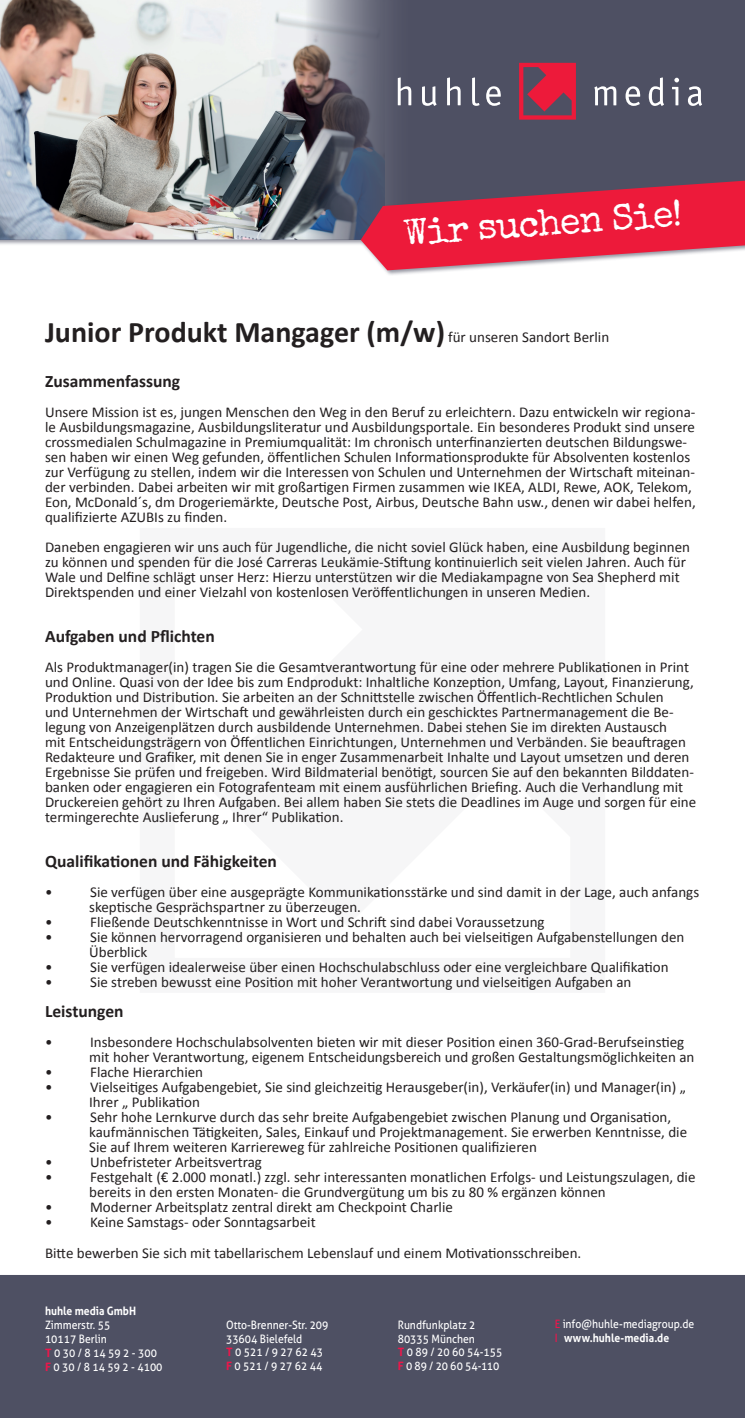
<style>
.page{position:relative;width:745px;height:1418px;background:#fff}
.page>*{position:absolute;margin:0;border:0;box-sizing:border-box;transform-origin:0 0}
.t1{font:37.5px "Special Elite";color:#fff}
.t2{font:700 30px "Calibri";color:#231f20}
.t3{font:700 17.5px "Calibri";color:#231f20}
.t4{font:15px/15px "Calibri";color:#231f20}
.t5{font:11.62px/13.9px "Aller";color:#fff;scale:.9 1}
.t6{font:700 11.62px "Aller";color:#fff;scale:.9 1}
.s1{font-weight:400;font-size:15px}
.s2{font-weight:700;color:#ed164b}
.s3{color:#ed164b}
.s4{font-weight:700}
</style>
<div class="page">
<div style="left:0;top:1275px;width:744px;height:142px;background:#4e5063"></div>
<div style="left:0;top:0;width:744px;height:239px;background:#4e5063"></div>
<div style="left:0;top:0;width:418px;height:239px;background:#525467"></div>
<img style="left:0;top:0;width:383px;height:239px">
<svg style="left:519px;top:63px;width:56px;height:57px"></svg>
<svg style="left:397px;top:77px;width:14px;height:28px"></svg>
<svg style="left:422px;top:86px;width:14px;height:20px"></svg>
<svg style="left:447px;top:77px;width:13px;height:28px"></svg>
<svg style="left:472px;top:77px;width:7px;height:29px"></svg>
<svg style="left:486px;top:86px;width:14px;height:20px"></svg>
<svg style="left:594px;top:86px;width:22px;height:19px"></svg>
<svg style="left:625px;top:86px;width:14px;height:20px"></svg>
<svg style="left:648px;top:77px;width:15px;height:29px"></svg>
<svg style="left:672px;top:78px;width:6px;height:27px"></svg>
<svg style="left:687px;top:86px;width:14px;height:20px"></svg>
<div style="left:359px;top:143px;width:385px;height:133px;background:#4e5063;opacity:.6"></div>
<svg style="left:360px;top:181px;width:384px;height:89px"></svg>
<h1 class="t1" style="left:402px;top:209px;width:280px;rotate:-4deg">Wir suchen Sie!</h1>
<h2 class="t2" style="left:45px;top:311px;width:565px">Junior Produkt Mangager (m/w) <span class="s1">für unseren Sandort Berlin</span></h2>
<p class="t3" style="left:45px;top:369px;width:136px">Zusammenfassung</p>
<p class="t4" style="left:45px;top:404px;width:651px">Unsere Mission ist es, jungen Menschen den Weg in den Beruf zu erleichtern. Dazu entwickeln wir regiona&shy;le Ausbildungsmagazine, Ausbildungsliteratur und Ausbildungsportale. Ein besonderes Produkt sind unsere crossmedialen Schulmagazine in Premiumqualität: Im chronisch unterfinanzierten deutschen Bildungswe&shy;sen haben wir einen Weg gefunden, öffentlichen Schulen Informationsprodukte für Absolventen kostenlos zur Verfügung zu stellen, indem wir die Interessen von Schulen und Unternehmen der Wirtschaft miteinan&shy;der verbinden. Dabei arbeiten wir mit großartigen Firmen zusammen wie IKEA, ALDI, Rewe, AOK, Telekom, Eon, McDonald´s, dm Drogeriemärkte, Deutsche Post, Airbus, Deutsche Bahn usw., denen wir dabei helfen, qualifizierte AZUBIs zu finden.</p>
<p class="t4" style="left:45px;top:539px;width:646px">Daneben engagieren wir uns auch für Jugendliche, die nicht soviel Glück haben, eine Ausbildung beginnen zu können und spenden für die José Carreras Leukämie-Stiftung kontinuierlich seit vielen Jahren. Auch für Wale und Delfine schlägt unser Herz: Hierzu unterstützen wir die Mediakampagne von Sea Shepherd mit Direktspenden und einer Vielzahl von kostenlosen Veröffentlichungen in unseren Medien.</p>
<p class="t3" style="left:45px;top:624px;width:171px">Aufgaben und Pflichten</p>
<p class="t4" style="left:45px;top:659px;width:652px">Als Produktmanager(in) tragen Sie die Gesamtverantwortung für eine oder mehrere Publikationen in Print und Online. Quasi von der Idee bis zum Endprodukt: Inhaltliche Konzeption, Umfang, Layout, Finanzierung, Produktion und Distribution. Sie arbeiten an der Schnittstelle zwischen Öffentlich-Rechtlichen Schulen<br>und Unternehmen der Wirtschaft und gewährleisten durch ein geschicktes Partnermanagement die Be&shy;legung von Anzeigenplätzen durch ausbildende Unternehmen. Dabei stehen Sie im direkten Austausch<br>mit Entscheidungsträgern von Öffentlichen Einrichtungen, Unternehmen und Verbänden. Sie beauftragen Redakteure und Grafiker, mit denen Sie in enger Zusammenarbeit Inhalte und Layout umsetzen und deren Ergebnisse Sie prüfen und freigeben. Wird Bildmaterial benötigt, sourcen Sie auf den bekannten Bilddaten&shy;banken oder engagieren ein Fotografenteam mit einem ausführlichen Briefing. Auch die Verhandlung mit Druckereien gehört zu Ihren Aufgaben. Bei allem haben Sie stets die Deadlines im Auge und sorgen für eine termingerechte Auslieferung „ Ihrer“ Publikation.</p>
<p class="t3" style="left:45px;top:849px;width:233px">Qualifikationen und Fähigkeiten</p>
<p class="t4" style="left:45px;top:884px;width:9px">•</p>
<p class="t4" style="left:89px;top:884px;width:611px">Sie verfügen über eine ausgeprägte Kommunikationsstärke und sind damit in der Lage, auch anfangs skeptische Gesprächspartner zu überzeugen.</p>
<p class="t4" style="left:45px;top:914px;width:9px">•</p>
<p class="t4" style="left:90px;top:914px;width:455px">Fließende Deutschkenntnisse in Wort und Schrift sind dabei Voraussetzung</p>
<p class="t4" style="left:45px;top:929px;width:9px">•</p>
<p class="t4" style="left:89px;top:929px;width:596px">Sie können hervorragend organisieren und behalten auch bei vielseitigen Aufgabenstellungen den<br>Überblick</p>
<p class="t4" style="left:45px;top:959px;width:9px">•</p>
<p class="t4" style="left:90px;top:959px;width:579px">Sie verfügen idealerweise über einen Hochschulabschluss oder eine vergleichbare Qualifikation</p>
<p class="t4" style="left:45px;top:974px;width:9px">•</p>
<p class="t4" style="left:90px;top:974px;width:542px">Sie streben bewusst eine Position mit hoher Verantwortung und vielseitigen Aufgaben an</p>
<p class="t3" style="left:45px;top:999px;width:80px">Leistungen</p>
<p class="t4" style="left:45px;top:1034px;width:9px">•</p>
<p class="t4" style="left:89px;top:1034px;width:606px">Insbesondere Hochschulabsolventen bieten wir mit dieser Position einen 360-Grad-Berufseinstieg mit hoher Verantwortung, eigenem Entscheidungsbereich und großen Gestaltungsmöglichkeiten an</p>
<p class="t4" style="left:45px;top:1064px;width:9px">•</p>
<p class="t4" style="left:90px;top:1064px;width:114px">Flache Hierarchien</p>
<p class="t4" style="left:45px;top:1079px;width:9px">•</p>
<p class="t4" style="left:89px;top:1079px;width:598px">Vielseitiges Aufgabengebiet, Sie sind gleichzeitig Herausgeber(in), Verkäufer(in) und Manager(in) „<br>Ihrer „ Publikation</p>
<p class="t4" style="left:45px;top:1109px;width:9px">•</p>
<p class="t4" style="left:89px;top:1109px;width:599px">Sehr hohe Lernkurve durch das sehr breite Aufgabengebiet zwischen Planung und Organisation, kaufmännischen Tätigkeiten, Sales, Einkauf und Projektmanagement. Sie erwerben Kenntnisse, die<br>Sie auf Ihrem weiteren Karriereweg für zahlreiche Positionen qualifizieren</p>
<p class="t4" style="left:45px;top:1154px;width:9px">•</p>
<p class="t4" style="left:90px;top:1154px;width:173px">Unbefristeter Arbeitsvertrag</p>
<p class="t4" style="left:45px;top:1169px;width:9px">•</p>
<p class="t4" style="left:89px;top:1169px;width:607px">Festgehalt (€ 2.000 monatl.) zzgl. sehr interessanten monatlichen Erfolgs- und Leistungszulagen, die bereits in den ersten Monaten- die Grundvergütung um bis zu 80 % ergänzen können</p>
<p class="t4" style="left:45px;top:1199px;width:9px">•</p>
<p class="t4" style="left:90px;top:1199px;width:364px">Moderner Arbeitsplatz zentral direkt am Checkpoint Charlie</p>
<p class="t4" style="left:45px;top:1214px;width:9px">•</p>
<p class="t4" style="left:45px;top:1207px;width:537px;line-height:30px;text-indent:45px">Keine Samstags- oder Sonntagsarbeit<br>Bitte bewerben Sie sich mit tabellarischem Lebenslauf und einem Motivationsschreiben.</p>
<p class="t6" style="left:45px;top:1303px;width:103px">huhle media GmbH</p>
<p class="t5" style="left:45px;top:1318px;width:132px">Zimmerstr. 55<br>10117 Berlin<br><span class="s2">T</span> 0 30 / 8 14 59 2 - 300<br><span class="s2">F</span> 0 30 / 8 14 59 2 - 4100</p>
<p class="t5" style="left:554px;top:1316px;width:156px"><span class="s3">E</span> info@huhle-mediagroup.de<br><span class="s3">I</span> <span class="s4">www.huhle-media.de</span></p>
<p class="t5" style="left:226px;top:1317px;width:115px">Otto-Brenner-Str. 209<br>33604 Bielefeld<br><span class="s2">T</span> 0 521 / 9 27 62 43<br><span class="s2">F</span> 0 521 / 9 27 62 44</p>
<p class="t5" style="left:397px;top:1317px;width:117px">Rundfunkplatz 2<br>80335 München<br><span class="s2">T</span> 0 89 / 20 60 54-155<br><span class="s2">F</span> 0 89 / 20 60 54-110</p>
</div>
